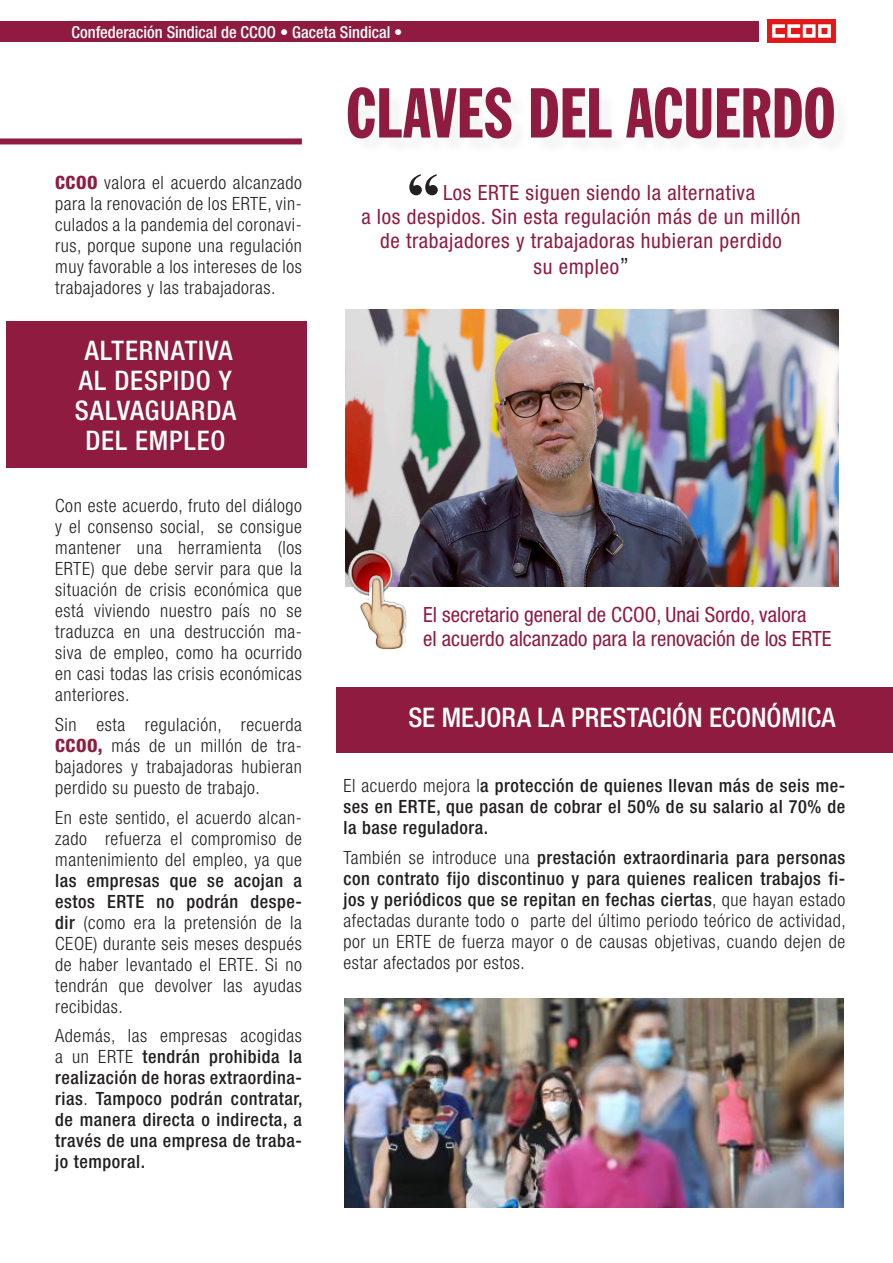
<style>
.page{position:relative;width:893px;height:1263px;background:#fff}
.page>*{position:absolute;margin:0;border:0;box-sizing:border-box;transform-origin:0 0}
.Entradillas{font:700 80.7px "Aparajita";color:#231f20;scale:1.04 1}
.Titulares_Notas_01{font:extra-condensed 69.75px "Franklin Gothic BT";letter-spacing:-.01em;color:#8f1b40;scale:1.05 1}
.t1{font:500 condensed 27px "Helvetica Neue";letter-spacing:.025em;color:#fff}
.t2{font:500 condensed 27px "Helvetica Neue";color:#fff}
.Entradillas-2{font:condensed 21px "Helvetica Neue";letter-spacing:.03em;color:#8f1b40}
.Entradillas-3{font:condensed 21px "Helvetica Neue";color:#8f1b40}
.Entradillas-4{font:300 condensed 18.3px/21px "Helvetica Neue";letter-spacing:.03em;color:#231f20;text-align:justify}
.Entradillas-5{font:500 condensed 18.3px/21px "Helvetica Neue";letter-spacing:.03em;color:#231f20;text-align:justify}
.t3{font:500 condensed 16.5px "Helvetica Neue";color:#fff}
.s1{font-weight:800;color:#8f1b40}
.s2{font-weight:500}
.s3{font-weight:300}
.s4{font-size:22.5px;color:#231f20}
</style>
<div class="page">
<div style="left:6px;top:321px;width:300px;height:147px;background:#8f1b40"></div>
<div style="left:0;top:21px;width:758px;height:21px;background:#8f1b40"></div>
<img style="left:767px;top:20px;width:69px;height:23px">
<div style="left:350px;top:90px;width:502px;height:67px;background:#fafafa"></div>
<div style="left:0;top:138px;width:302px;height:6px;background:#8f1b40"></div>
<img style="left:346px;top:309px;width:492px;height:277px">
<img style="left:345px;top:547px;width:78px;height:103px">
<div style="left:337px;top:687px;width:556px;height:65px;background:#8f1b40"></div>
<img style="left:344px;top:999px;width:500px;height:208px">
<p class="t3" style="left:72px;top:22px;width:332px">Confederación Sindical de CCOO • Gaceta Sindical •</p>
<p class="Entradillas-4" style="left:55px;top:172px;width:248px"><span class="s1">CCOO</span> valora el acuerdo alcanzado para la renovación de los ERTE, vin&shy;culados a la pandemia del coronavi&shy;rus, porque supone una regulación muy favorable a los intereses de los trabajadores y las trabajadoras.</p>
<p class="t1" style="left:85px;top:334px;width:149px">ALTERNATIVA</p>
<p class="t1" style="left:79px;top:364px;width:155px">AL DESPIDO Y</p>
<p class="t1" style="left:75px;top:394px;width:163px">SALVAGUARDA</p>
<p class="t1" style="left:85px;top:424px;width:141px">DEL EMPLEO</p>
<p class="Entradillas-4" style="left:55px;top:495px;width:248px">Con este acuerdo, fruto del diálogo y el consenso social, se consigue mantener una herramienta (los ERTE) que debe servir para que la situación de crisis económica que está viviendo nuestro país no se traduzca en una destrucción ma&shy;siva de empleo, como ha ocurrido en casi todas las crisis económicas anteriores.</p>
<p class="Entradillas-4" style="left:55px;top:714px;width:248px">Sin esta regulación, recuerda <span class="s1">CCOO,</span> más de un millón de tra&shy;bajadores y trabajadoras hubieran perdido su puesto de trabajo.</p>
<p class="Entradillas-4" style="left:55px;top:806px;width:248px">En este sentido, el acuerdo alcan&shy;zado refuerza el compromiso de mantenimiento del empleo, ya que <span class="s2">las empresas que se acojan a estos ERTE no podrán despe&shy;dir</span> (como era la pretensión de la CEOE) durante seis meses después de haber levantado el ERTE. Si no tendrán que devolver las ayudas recibidas.</p>
<p class="Entradillas-5" style="left:55px;top:1025px;width:249px"><span class="s3">Además, las empresas acogidas a un ERTE</span> tendrán prohibida la realización de horas extraordina&shy;rias<span class="s3">.</span> Tampoco podrán contratar, de manera directa o indirecta, a través de una empresa de traba&shy;jo temporal.</p>
<p class="Titulares_Notas_01" style="left:346px;top:72px;width:468px">CLAVES DEL ACUERDO</p>
<p class="Entradillas" style="left:407px;top:146px;width:34px">“</p>
<p class="Entradillas-2" style="left:443px;top:181px;width:314px">Los ERTE siguen siendo la alternativa</p>
<p class="Entradillas-2" style="left:361px;top:205px;width:441px">a los despidos. Sin esta regulación más de un millón</p>
<p class="Entradillas-2" style="left:380px;top:229px;width:403px">de trabajadores y trabajadoras hubieran perdido</p>
<p class="Entradillas-2" style="left:534px;top:254px;width:97px">su empleo<span class="s4">”</span></p>
<p class="Entradillas-3" style="left:423px;top:603px;width:385px">El secretario general de CCOO, Unai Sordo, valora</p>
<p class="Entradillas-3" style="left:423px;top:627px;width:410px">el acuerdo alcanzado para la renovación de los ERTE</p>
<p class="t2" style="left:408px;top:701px;width:429px">SE MEJORA LA PRESTACIÓN ECONÓMICA</p>
<p class="Entradillas-5" style="left:343px;top:775px;width:503px"><span class="s3">El acuerdo mejora l</span>a protección de quienes llevan más de seis me&shy;ses en ERTE, que pasan de cobrar el 50% de su salario al 70% de la base reguladora.</p>
<p class="Entradillas-4" style="left:343px;top:847px;width:504px">También se introduce una <span class="s2">prestación extraordinaria para personas con contrato fijo discontinuo y para quienes realicen trabajos fi&shy;jos y periódicos que se repitan en fechas ciertas</span>, que hayan estado afectadas durante todo o parte del último periodo teórico de actividad, por un ERTE de fuerza mayor o de causas objetivas, cuando dejen de estar afectados por estos.</p>
</div>
